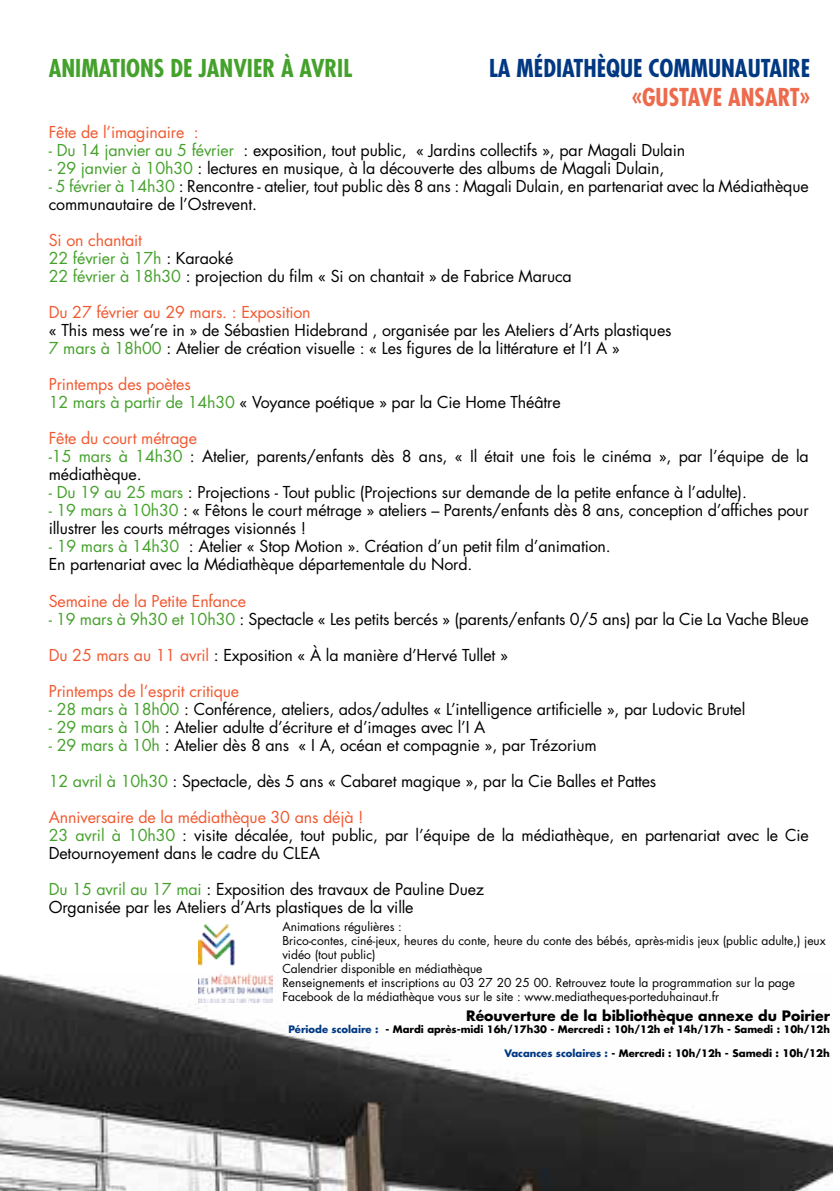
<style>
.page{position:relative;width:840px;height:1191px;background:#fff}
.page>*{position:absolute;margin:0;border:0;box-sizing:border-box;transform-origin:0 0}
.t1{font:700 condensed 24px "Futura";color:#003882}
.t2{font:700 condensed 24px "Futura";color:#44a12b}
.t3{font:700 condensed 24px "Futura";color:#ed6a4c}
.t4{font:16px/18px "Futura";letter-spacing:-.01em;color:#000}
.t5{font:16px "Futura";letter-spacing:-.01em;color:#f15930}
.t6{font:700 14px "Futura CE";color:#000}
.t7{font:12px/14px "Futura";color:#000}
.t8{font:700 10px "Futura CE";color:#000}
.t9{font:700 10px "Futura CE";color:#003882}
.s1{color:#44a12b}
.s2{color:#f15930}
.s3{color:#003882}
.s4{color:#000}
.s5{font-size:10.2px;color:#000}
</style>
<div class="page">
<img style="left:0;top:974px;width:831px;height:217px">
<img style="left:199px;top:925px;width:73px;height:77px">
<hr style="left:839px;top:0;width:1px;height:1191px;background:#003882">
<h1 class="t2" style="left:49px;top:53px;width:305px">ANIMATIONS DE JANVIER À AVRIL</h1>
<h1 class="t1" style="left:488px;top:53px;width:322px">LA MÉDIATHÈQUE COMMUNAUTAIRE</h1>
<h1 class="t3" style="left:631px;top:82px;width:180px">«GUSTAVE ANSART»</h1>
<p class="t5" style="left:49px;top:122px;width:151px">Fête de l’imaginaire :</p>
<p class="t4" style="left:49px;top:142px;width:637px"><span class="s1">- Du 14 janvier au 5 février</span> : exposition, tout public, « Jardins collectifs », par Magali Dulain</p>
<p class="t4" style="left:49px;top:160px;width:616px"><span class="s1">- 29 janvier à 10h30</span> : lectures en musique, à la découverte des albums de Magali Dulain,</p>
<p class="t4" style="left:49px;top:178px;width:761px"><span class="s1">- 5 février à 14h30</span> : Rencontre - atelier, tout public dès 8 ans : Magali Dulain, en partenariat avec la Médiathèque communautaire de l’Ostrevent.</p>
<p class="t4" style="left:49px;top:232px;width:524px"><span class="s2">Si on chantait<br></span><span class="s1">22 février à 17h</span> : Karaoké<br><span class="s1">22 février à 18h30</span> : projection du film « Si on chantait » de Fabrice Maruca</p>
<p class="t5" style="left:49px;top:302px;width:263px">Du 27 février au 29 mars. : Exposition</p>
<p class="t4" style="left:49px;top:322px;width:624px">« This mess we’re in » de Sébastien Hidebrand , organisée par les Ateliers d’Arts plastiques<br><span class="s1">7 mars à 18h00</span> : Atelier de création visuelle : « Les figures de la littérature et l’I A »</p>
<p class="t4" style="left:49px;top:376px;width:513px"><span class="s2">Printemps des poètes<br></span><span class="s1">12 mars à partir de 14h30</span> « Voyance poétique » par la Cie Home Théâtre</p>
<p class="t4" style="left:49px;top:430px;width:761px"><span class="s2">Fête du court métrage<br></span><span class="s1">-15 mars à 14h30</span> : Atelier, parents/enfants dès 8 ans, « Il était une fois le cinéma », par l’équipe de la médiathèque.</p>
<p class="t4" style="left:49px;top:484px;width:699px"><span class="s1">- Du 19 au 25 mars</span> : Projections - Tout public (Projections sur demande de la petite enfance à l’adulte).</p>
<p class="t4" style="left:49px;top:502px;width:761px"><span class="s1">- 19 mars à 10h30</span> : « Fêtons le court métrage » ateliers – Parents/enfants dès 8 ans, conception d’affiches pour illustrer les courts métrages visionnés !</p>
<p class="t4" style="left:49px;top:538px;width:563px"><span class="s1">- 19 mars à 14h30</span> : Atelier « Stop Motion ». Création d’un petit film d’animation.<br>En partenariat avec la Médiathèque départementale du Nord.</p>
<p class="t5" style="left:49px;top:590px;width:199px">Semaine de la Petite Enfance</p>
<p class="t4" style="left:49px;top:610px;width:761px"><span class="s1">- 19 mars à 9h30 et 10h30</span> : Spectacle « Les petits bercés » (parents/enfants 0/5 ans) par la Cie La Vache Bleue</p>
<p class="t4" style="left:49px;top:646px;width:460px"><span class="s2">Du 25 mars au 11 avril</span> : Exposition « À la manière d’Hervé Tullet »</p>
<p class="t5" style="left:49px;top:680px;width:192px">Printemps de l’esprit critique</p>
<p class="t4" style="left:49px;top:700px;width:697px"><span class="s1">- 28 mars à 18h00</span> : Conférence, ateliers, ados/adultes « L’intelligence artificielle », par Ludovic Brutel</p>
<p class="t4" style="left:49px;top:718px;width:438px"><span class="s1">- 29 mars à 10h</span> : Atelier adulte d’écriture et d’images avec l’I A</p>
<p class="t4" style="left:49px;top:736px;width:549px"><span class="s1">- 29 mars à 10h</span> : Atelier dès 8 ans « I A, océan et compagnie », par Trézorium</p>
<p class="t4" style="left:49px;top:772px;width:608px"><span class="s1">12 avril à 10h30</span> : Spectacle, dès 5 ans « Cabaret magique », par la Cie Balles et Pattes</p>
<p class="t4" style="left:49px;top:808px;width:761px"><span class="s2">Anniversaire de la médiathèque 30 ans déjà !<br></span><span class="s1">23 avril à 10h30</span> : visite décalée, tout public, par l’équipe de la médiathèque, en partenariat avec le Cie<br>Detournoyement dans le cadre du CLEA</p>
<p class="t4" style="left:49px;top:880px;width:436px"><span class="s1">Du 15 avril au 17 mai</span> : Exposition des travaux de Pauline Duez<br>Organisée par les Ateliers d’Arts plastiques de la ville</p>
<p class="t7" style="left:282px;top:920px;width:544px">Animations régulières :<br>Brico-contes, ciné-jeux, heures du conte, heure du conte des bébés, après-midis jeux (public adulte,) jeux vidéo (tout public)<br>Calendrier disponible en médiathèque<br>Renseignements et inscriptions au 03 27 20 25 00. Retrouvez toute la programmation sur la page Facebook de la médiathèque vous sur le site : www.mediatheques-porteduhainaut.fr</p>
<p class="t6" style="left:466px;top:1005px;width:365px">Réouverture de la bibliothèque annexe du Poirier</p>
<p class="t8" style="left:288px;top:1021px;width:543px"><span class="s3">Période scolaire :</span> - Mardi après-midi 16h/17h30 - Mercredi : 10h/12h et 14h/17h - Samedi : 10h/12h</p>
<p class="t9" style="left:504px;top:1045px;width:327px">Vacances scolaires : <span class="s4">- Mercredi : 10h/12h</span> <span class="s5">- Samedi : 10h/12h</span></p>
</div>
